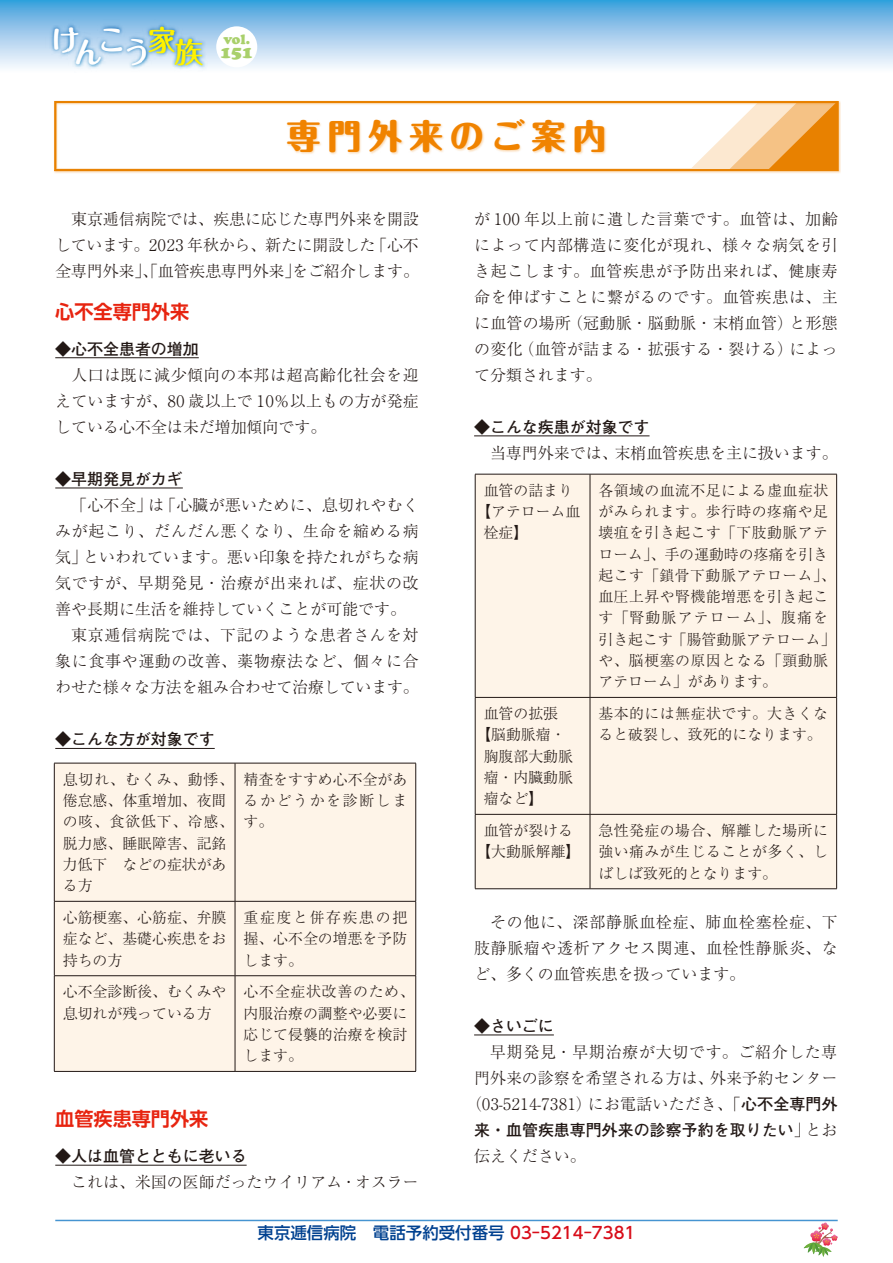
<style>
.page{position:relative;width:893px;height:1263px;background:#fff}
.page>*{position:absolute;margin:0;border:0;box-sizing:border-box;transform-origin:0 0}
.t1{font:800 34.05px "Maru Fo Pro";letter-spacing:.2em;color:#f08300}
.t2{font:700 28.65px "Maru Fo Pro";letter-spacing:-.13em;color:#fff}
.t3{font:700 19.2px "UD Shin Go Pr 6 N De";color:#e72410}
.t4{font:900 18px "Cooper";color:#a9d06b}
.t5{font:500 16.5px "UD Shin Go Pr 6 N";color:#004190}
.t6{font:300 15.9px/26.1px "Ryumin Pr 6 N";letter-spacing:.01em;color:#221815;text-align:justify}
.t7{font:700 15.9px "Futo Go B101 Pro";color:#221815}
.t8{font:300 15.9px "Ryumin Pr 6 N";letter-spacing:.04em;color:#221815}
.t9{font:300 15.9px "Ryumin Pr 6 N";letter-spacing:-.01em;color:#221815}
.t10{font:300 15.9px "Ryumin Pr 6 N";letter-spacing:.045em;color:#221815}
.t11{font:300 14.85px/21.3px "Ryumin Pr 6 N";color:#221815;text-align:justify}
.t12{font:300 14.85px/21.3px "Ryumin Pr 6 N";letter-spacing:.03em;color:#221815}
.t13{font:900 14.25px "Cooper";color:#a9d06b}
.s1{color:#fff200}
.s2{font-family:"Futo Go B101 Pro";font-weight:700}
.s3{font-family:"Ryumin Pr 6 N";font-weight:300}
.s4{color:#d80c18}
</style>
<div class="page">
<svg style="left:0;top:0;width:893px;height:68px;background:#99c9eb"></svg>
<img style="left:45px;top:20px;width:41px;height:42px">
<img style="left:68px;top:33px;width:40px;height:36px">
<img style="left:92px;top:20px;width:40px;height:42px">
<img style="left:117px;top:33px;width:40px;height:36px">
<img style="left:142px;top:20px;width:40px;height:42px">
<img style="left:169px;top:33px;width:40px;height:38px">
<div style="left:216px;top:26px;width:41px;height:41px;background:#fff;border-radius:50%"></div>
<hr style="left:55px;top:1220px;width:783px;height:1px;background:#4694d1">
<hr style="left:55px;top:357px;width:144px;height:1px;background:#221815">
<hr style="left:55px;top:488px;width:128px;height:1px;background:#221815">
<hr style="left:55px;top:748px;width:160px;height:1px;background:#221815">
<hr style="left:55px;top:1165px;width:192px;height:1px;background:#221815">
<div style="left:55px;top:764px;width:360px;height:307px;background:#fef4e8"></div>
<hr style="left:54px;top:763px;width:181px;height:1px;background:#221815">
<hr style="left:54px;top:763px;width:1px;height:138px;background:#221815">
<hr style="left:235px;top:763px;width:181px;height:1px;background:#221815">
<hr style="left:235px;top:763px;width:1px;height:138px;background:#221815">
<hr style="left:415px;top:763px;width:1px;height:138px;background:#221815">
<hr style="left:54px;top:901px;width:181px;height:1px;background:#221815">
<hr style="left:54px;top:901px;width:1px;height:74px;background:#221815">
<hr style="left:235px;top:901px;width:181px;height:1px;background:#221815">
<hr style="left:235px;top:901px;width:1px;height:74px;background:#221815">
<hr style="left:415px;top:901px;width:1px;height:74px;background:#221815">
<hr style="left:54px;top:975px;width:181px;height:1px;background:#221815">
<hr style="left:54px;top:976px;width:1px;height:95px;background:#221815">
<hr style="left:235px;top:975px;width:181px;height:1px;background:#221815">
<hr style="left:235px;top:976px;width:1px;height:95px;background:#221815">
<hr style="left:415px;top:976px;width:1px;height:95px;background:#221815">
<hr style="left:54px;top:1071px;width:181px;height:1px;background:#221815">
<hr style="left:235px;top:1071px;width:181px;height:1px;background:#221815">
<hr style="left:474px;top:436px;width:175px;height:1px;background:#221815">
<hr style="left:474px;top:1035px;width:80px;height:1px;background:#221815">
<div style="left:476px;top:475px;width:360px;height:413px;background:#fef4e8"></div>
<hr style="left:475px;top:474px;width:115px;height:1px;background:#221815">
<hr style="left:475px;top:474px;width:1px;height:223px;background:#221815">
<hr style="left:590px;top:474px;width:247px;height:1px;background:#221815">
<hr style="left:590px;top:474px;width:1px;height:223px;background:#221815">
<hr style="left:836px;top:474px;width:1px;height:223px;background:#221815">
<hr style="left:475px;top:697px;width:115px;height:1px;background:#221815">
<hr style="left:475px;top:698px;width:1px;height:116px;background:#221815">
<hr style="left:590px;top:697px;width:247px;height:1px;background:#221815">
<hr style="left:590px;top:698px;width:1px;height:116px;background:#221815">
<hr style="left:836px;top:698px;width:1px;height:116px;background:#221815">
<hr style="left:475px;top:814px;width:115px;height:1px;background:#221815">
<hr style="left:475px;top:814px;width:1px;height:74px;background:#221815">
<hr style="left:590px;top:814px;width:247px;height:1px;background:#221815">
<hr style="left:590px;top:814px;width:1px;height:74px;background:#221815">
<hr style="left:836px;top:814px;width:1px;height:74px;background:#221815">
<hr style="left:475px;top:888px;width:115px;height:1px;background:#221815">
<hr style="left:590px;top:888px;width:247px;height:1px;background:#221815">
<div style="left:53px;top:100px;width:788px;height:74px;background:#f08300;opacity:.3"></div>
<div style="left:54px;top:101px;width:785px;height:70px;border:2px solid #e88100"></div>
<svg style="left:804px;top:1222px;width:34px;height:34px"></svg>
<h2 class="t2" style="left:51px;top:23px;width:154px">けんこう<sup>家</sup><span class="s1">族</span></h2>
<p class="t13" style="left:224px;top:31px;width:28px">vol.</p>
<p class="t4" style="left:221px;top:41px;width:34px">151</p>
<h1 class="t1" style="left:287px;top:109px;width:321px">専門外来のご案内</h1>
<p class="t6" style="left:55px;top:205px;width:365px;text-indent:16px">東京逓信病院では、疾患に応じた専門外来を開設しています。2023 年秋から、新たに開設した「心不全専門外来」、「血管疾患専門外来」をご紹介します。</p>
<p class="t3" style="left:55px;top:296px;width:135px">心不全専門外来</p>
<p class="t7" style="left:55px;top:336px;width:145px">◆心不全患者の増加</p>
<p class="t6" style="left:55px;top:361px;width:365px;text-indent:16px">人口は既に減少傾向の本邦は超高齢化社会を迎えていますが、80 歳以上で 10％以上もの方が発症している心不全は未だ増加傾向です。</p>
<p class="t7" style="left:55px;top:466px;width:129px">◆早期発見がカギ</p>
<p class="t6" style="left:71px;top:491px;width:349px">「心不全」は「心臓が悪いために、息切れやむく</p>
<p class="t8" style="left:55px;top:519px;width:365px">みが起こり、だんだん悪くなり、生命を縮める病</p>
<p class="t6" style="left:55px;top:543px;width:365px">気」といわれています。悪い印象を持たれがちな病</p>
<p class="t10" style="left:55px;top:571px;width:365px">気ですが、早期発見・治療が出来れば、症状の改</p>
<p class="t6" style="left:55px;top:595px;width:352px">善や長期に生活を維持していくことが可能です。</p>
<p class="t8" style="left:71px;top:623px;width:349px">東京逓信病院では、下記のような患者さんを対</p>
<p class="t8" style="left:55px;top:649px;width:365px">象に食事や運動の改善、薬物療法など、個々に合</p>
<p class="t9" style="left:55px;top:675px;width:365px">わせた様々な方法を組み合わせて治療しています。</p>
<p class="t7" style="left:55px;top:727px;width:161px">◆こんな方が対象です</p>
<p class="t11" style="left:63px;top:768px;width:173px;text-align:left">息切れ、むくみ、動悸、倦怠感、体重増加、夜間の咳、食欲低下、冷感、脱力感、睡眠障害、記銘力低下　などの症状がある方</p>
<p class="t11" style="left:244px;top:768px;width:165px">精査をすすめ心不全があるかどうかを診断します。</p>
<p class="t11" style="left:63px;top:906px;width:165px">心筋梗塞、心筋症、弁膜症など、基礎心疾患をお持ちの方</p>
<p class="t11" style="left:244px;top:906px;width:165px">重症度と併存疾患の把握、心不全の増悪を予防します。</p>
<p class="t11" style="left:63px;top:980px;width:165px">心不全診断後、むくみや息切れが残っている方</p>
<p class="t11" style="left:244px;top:980px;width:173px;text-align:left">心不全症状改善のため、内服治療の調整や必要に応じて侵襲的治療を検討します。</p>
<p class="t3" style="left:55px;top:1103px;width:155px">血管疾患専門外来</p>
<p class="t7" style="left:55px;top:1143px;width:193px">◆人は血管とともに老いる</p>
<p class="t6" style="left:71px;top:1168px;width:349px">これは、米国の医師だったウイリアム・オスラー</p>
<p class="t6" style="left:474px;top:205px;width:365px">が 100 年以上前に遺した言葉です。血管は、加齢によって内部構造に変化が現れ、様々な病気を引き起こします。血管疾患が予防出来れば、健康寿命を伸ばすことに繋がるのです。血管疾患は、主に血管の場所（冠動脈・脳動脈・末梢血管）と形態の変化（血管が詰まる・拡張する・裂ける）によって分類されます。</p>
<p class="t7" style="left:474px;top:414px;width:177px">◆こんな疾患が対象です</p>
<p class="t6" style="left:490px;top:439px;width:349px">当専門外来では、末梢血管疾患を主に扱います。</p>
<p class="t11" style="left:484px;top:479px;width:91px">血管の詰まり</p>
<p class="t11" style="left:476px;top:500px;width:106px">【アテローム血</p>
<p class="t11" style="left:484px;top:521px;width:46px">栓症】</p>
<p class="t11" style="left:484px;top:702px;width:76px">血管の拡張</p>
<p class="t11" style="left:476px;top:723px;width:91px">【脳動脈瘤・</p>
<p class="t11" style="left:484px;top:744px;width:91px">胸腹部大動脈</p>
<p class="t11" style="left:484px;top:766px;width:91px">瘤・内臓動脈</p>
<p class="t11" style="left:484px;top:787px;width:61px">瘤など】</p>
<p class="t12" style="left:598px;top:479px;width:239px">各領域の血流不足による虚血症状がみられます。歩行時の疼痛や足壊疽を引き起こす「下肢動脈アテローム」、手の運動時の疼痛を引き起こす「鎖骨下動脈アテローム」、血圧上昇や腎機能増悪を引き起こす「腎動脈アテローム」、腹痛を引き起こす「腸管動脈アテローム」や、脳梗塞の原因となる「頸動脈アテローム」があります。</p>
<p class="t12" style="left:598px;top:702px;width:231px">基本的には無症状です。大きくなると破裂し、致死的になります。</p>
<p class="t11" style="left:476px;top:819px;width:106px;text-align:center">血管が裂ける【大動脈解離】</p>
<p class="t11" style="left:598px;top:819px;width:231px">急性発症の場合、解離した場所に強い痛みが生じることが多く、しばしば致死的となります。</p>
<p class="t6" style="left:474px;top:908px;width:365px;text-indent:16px">その他に、深部静脈血栓症、肺血栓塞栓症、下肢静脈瘤や透析アクセス関連、血栓性静脈炎、など、多くの血管疾患を扱っています。</p>
<p class="t7" style="left:474px;top:1013px;width:81px">◆さいごに</p>
<p class="t6" style="left:466px;top:1038px;width:373px;text-align:right">早期発見・早期治療が大切です。ご紹介した専<br>門外来の診察を希望される方は、外来予約センター(03-5214-7381) にお電話いただき、「<span class="s2">心不全専門外</span></p>
<p class="t7" style="left:474px;top:1117px;width:365px">来・血管疾患専門外来の診察予約を取りたい<span class="s3">」とお</span></p>
<p class="t6" style="left:474px;top:1142px;width:113px">伝えください。</p>
<p class="t5" style="left:258px;top:1219px;width:379px">東京逓信病院　電話予約受付番号 <span class="s4">03-5214-7381</span></p>
</div>
